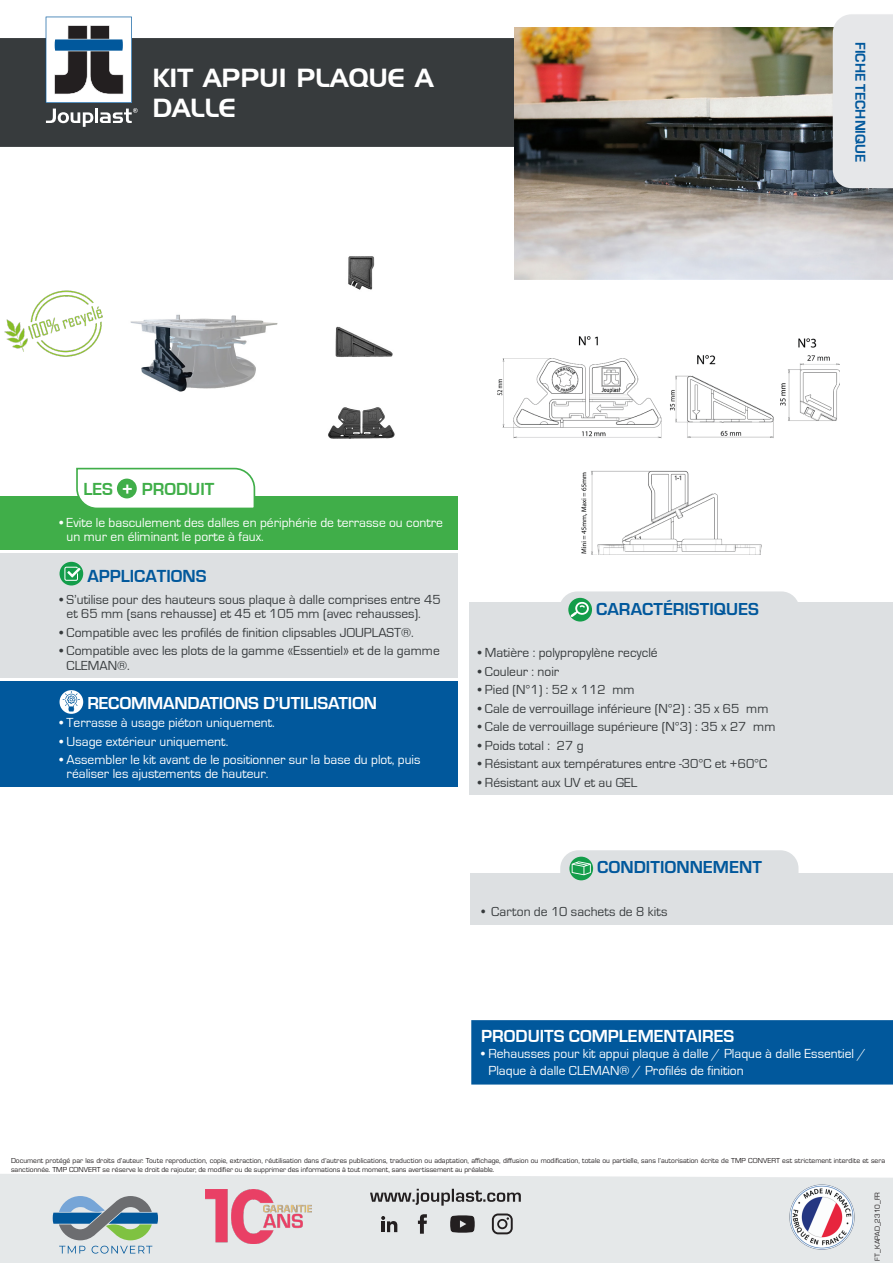
<style>
.page{position:relative;width:893px;height:1263px;background:#fff}
.page>*{position:absolute;margin:0;border:0;box-sizing:border-box;transform-origin:0 0}
.Nom_générique{font:25.5px/30.6px "Handel Gothic BT";color:#fff}
.t1{font:700 18px "Eurostile";color:#01589c}
.Specifique{font:700 18px "Eurostile";letter-spacing:-.01em;color:#fff}
.t2{font:700 18px "Eurostile";color:#fff}
.t3{font:700 18px "Eurostile";color:#01589c}
.t4{font:700 18px "Eurostile";color:#40ae49}
.t5{font:700 14.7px "Eurostile";color:#01589c}
.Specifique-2{font:13.5px/14.2px "Eurostile";color:#373b3d}
.Specifique-3{font:13.5px/14.2px "Eurostile";color:#fff}
.t6{font:13.5px "Eurostile";color:#373b3d}
.t7{font:7.5px/9px "Eurostile";color:#231f20}
.s1{color:#fff}
</style>
<div class="page">
<div style="left:0;top:1174px;width:893px;height:89px;background:#e5e8e9"></div>
<div style="left:0;top:38px;width:514px;height:109px;background:#373b3d"></div>
<svg style="left:53px;top:1196px;width:105px;height:44px;background:#84a2aa"></svg>
<svg style="left:59px;top:1246px;width:26px;height:7px"></svg>
<svg style="left:92px;top:1246px;width:60px;height:7px"></svg>
<img style="left:789px;top:1184px;width:66px;height:66px">
<img style="left:205px;top:1189px;width:106px;height:54px">
<svg style="left:370px;top:1189px;width:151px;height:16px;background:#aaabac"></svg>
<svg style="left:450px;top:1215px;width:25px;height:18px"></svg>
<svg style="left:381px;top:1216px;width:16px;height:16px"></svg>
<svg style="left:418px;top:1214px;width:9px;height:20px"></svg>
<svg style="left:492px;top:1213px;width:21px;height:21px"></svg>
<div style="left:470px;top:873px;width:423px;height:52px;background:#dde0e2"></div>
<div style="left:560px;top:850px;width:238px;height:42px;background:#dde0e2;border-radius:18px"></div>
<svg style="left:569px;top:857px;width:24px;height:23px"></svg>
<svg style="left:572px;top:861px;width:19px;height:14px"></svg>
<div style="left:469px;top:603px;width:424px;height:192px;background:#dde0e2"></div>
<div style="left:559px;top:591px;width:240px;height:42px;background:#dde0e2;border-radius:18px"></div>
<div style="left:568px;top:598px;width:24px;height:23px;background:#139d4a;border-radius:50%"></div>
<svg style="left:571px;top:602px;width:18px;height:15px"></svg>
<img style="left:514px;top:28px;width:379px;height:252px">
<div style="left:830px;top:13px;width:63px;height:184px;background:#231f20;opacity:.15"></div>
<div style="left:833px;top:14px;width:60px;height:174px;background:#e6e7e9"></div>
<img style="left:497px;top:336px;width:342px;height:218px">
<svg style="left:46px;top:17px;width:92px;height:110px"></svg>
<img style="left:4px;top:290px;width:99px;height:67px">
<img style="left:130px;top:256px;width:265px;height:183px">
<div style="left:0;top:497px;width:458px;height:53px;background:#40ae49"></div>
<div style="left:0;top:553px;width:458px;height:125px;background:#dde0e2"></div>
<div style="left:60px;top:562px;width:23px;height:23px;background:#139d4a;border-radius:50%"></div>
<svg style="left:64px;top:567px;width:16px;height:14px"></svg>
<div style="left:0;top:682px;width:458px;height:105px;background:#01589c"></div>
<svg style="left:60px;top:690px;width:23px;height:24px"></svg>
<svg style="left:63px;top:691px;width:17px;height:20px"></svg>
<svg style="left:75px;top:467px;width:181px;height:41px"></svg>
<div style="left:117px;top:479px;width:20px;height:19px;background:#40ae49;border-radius:50%"></div>
<div style="left:471px;top:1020px;width:422px;height:64px;background:#01589c"></div>
<p class="Nom_générique" style="left:152px;top:62px;width:283px">KIT APPUI PLAQUE A<br>DALLE</p>
<p class="t5" style="left:871px;top:42px;width:122px;rotate:90deg">FICHE TECHNIQUE</p>
<p class="t4" style="left:83px;top:479px;width:132px">LES <span class="s1">+</span> PRODUIT</p>
<p class="Specifique-3" style="left:67px;top:516px;width:378px;text-indent:-7px">• Evite le basculement des dalles en périphérie de terrasse ou contre un mur en éliminant le porte à faux.</p>
<p class="t3" style="left:87px;top:566px;width:121px">APPLICATIONS</p>
<p class="Specifique-2" style="left:67px;top:593px;width:376px;text-indent:-7px">• S’utilise pour des hauteurs sous plaque à dalle comprises entre 45 et 65 mm (sans rehausse) et 45 et 105 mm (avec rehausses).</p>
<p class="Specifique-2" style="left:60px;top:625px;width:356px">• Compatible avec les profilés de finition clipsables JOUPLAST®.</p>
<p class="Specifique-2" style="left:67px;top:644px;width:375px;text-indent:-7px">• Compatible avec les plots de la gamme «Essentiel» et de la gamme<br>CLEMAN®.</p>
<p class="Specifique" style="left:87px;top:690px;width:291px">RECOMMANDATIONS D’UTILISATION</p>
<p class="Specifique-3" style="left:60px;top:716px;width:217px">• Terrasse à usage piéton uniquement.</p>
<p class="Specifique-3" style="left:60px;top:734px;width:170px">• Usage extérieur uniquement.</p>
<p class="Specifique-3" style="left:67px;top:753px;width:355px;text-indent:-7px">• Assembler le kit avant de le positionner sur la base du plot, puis réaliser les ajustements de hauteur.</p>
<p class="t1" style="left:596px;top:596px;width:164px">CARACTÉRISTIQUES</p>
<p class="Specifique-2" style="left:478px;top:646px;width:181px">• Matière : polypropylène recyclé</p>
<p class="Specifique-2" style="left:478px;top:664px;width:83px">• Couleur : noir</p>
<p class="Specifique-2" style="left:478px;top:683px;width:158px">• Pied (N°1) : 52 x 112 mm</p>
<p class="Specifique-2" style="left:478px;top:701px;width:292px">• Cale de verrouillage inférieure (N°2) : 35 x 65 mm</p>
<p class="Specifique-2" style="left:478px;top:720px;width:299px">• Cale de verrouillage supérieure (N°3) : 35 x 27 mm</p>
<p class="Specifique-2" style="left:478px;top:738px;width:107px">• Poids total : 27 g</p>
<p class="Specifique-2" style="left:478px;top:757px;width:291px">• Résistant aux températures entre -30°C et +60°C</p>
<p class="Specifique-2" style="left:478px;top:775px;width:161px">• Résistant aux UV et au GEL</p>
<p class="t1" style="left:597px;top:854px;width:166px">CONDITIONNEMENT</p>
<p class="t6" style="left:479px;top:902px;width:190px">• Carton de 10 sachets de 8 kits</p>
<p class="t2" style="left:481px;top:1026px;width:254px">PRODUITS COMPLEMENTAIRES</p>
<p class="Specifique-3" style="left:488px;top:1046px;width:379px;line-height:16.2px;text-indent:-7px">• Rehausses pour kit appui plaque à dalle / Plaque à dalle Essentiel /<br>Plaque à dalle CLEMAN® / Profilés de finition</p>
<p class="t7" style="left:11px;top:1156px;width:875px">Document protégé par les droits d’auteur. Toute reproduction, copie, extraction, réutilisation dans d’autres publications, traduction ou adaptation, affichage, diffusion ou modification, totale ou partielle, sans l’autorisation écrite de TMP CONVERT est strictement interdite et sera sanctionnée. TMP CONVERT se réserve le droit de rajouter, de modifier ou de supprimer des informations à tout moment, sans avertissement au préalable.</p>
<p class="t7" style="left:872px;top:1261px;width:70px;rotate:-90deg">FT_KAPAD_2310_FR</p>
</div>
